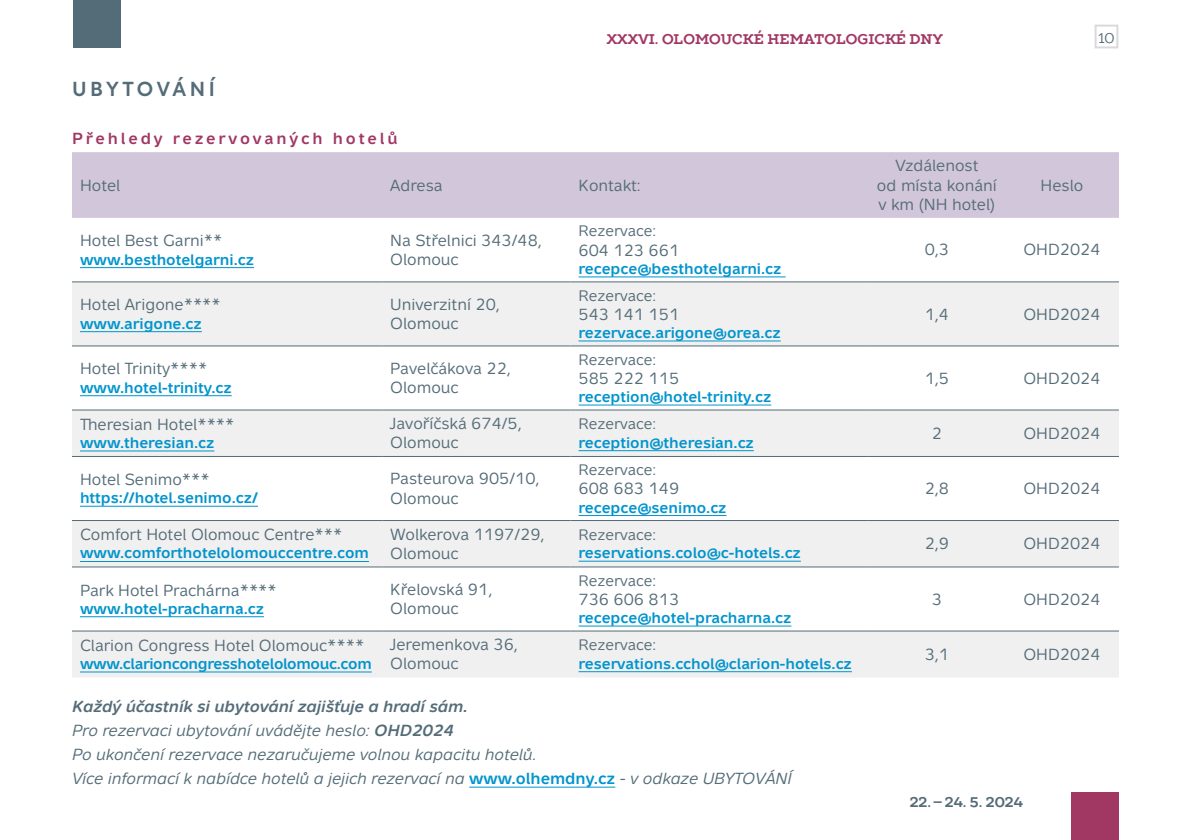
<style>
.page{position:relative;width:1191px;height:840px;background:#fff}
.page>*{position:absolute;margin:0;border:0;box-sizing:border-box;transform-origin:0 0}
.t1{font:500 20px "Rustica";letter-spacing:.175em;color:#546c78}
.P_table{font:16px/19.2px "Metron";color:#546c78;text-align:center}
.t2{font:italic 16px "Metron";color:#546c78}
.t3{font:italic 700 16px "Metron";color:#546c78}
.t4{font:700 16px "Metron";letter-spacing:.18em;color:#a13763}
.P_table-2{font:700 15.2px "Metron";color:#0094cd}
.P_table-3{font:15.2px "Metron";color:#546c78}
.P_table-4{font:700 15.2px "Metron";letter-spacing:-.02em;color:#0094cd}
.t5{font:700 14px "TT Slabs";color:#a13763}
.t6{font:700 14px "TT Slabs";color:#546c78}
.t7{font:14px "TT Slabs";color:#546c78}
.s1{font-weight:700}
.s2{font-weight:700;font-style:normal;color:#0094cd}
</style>
<div class="page">
<div style="left:1094px;top:25px;width:24px;height:23px;border:2px solid #dadada"></div>
<div style="left:74px;top:0;width:47px;height:47px;background:#546c78"></div>
<div style="left:1071px;top:792px;width:48px;height:47px;background:#a13763"></div>
<hr style="left:469px;top:786px;width:146px;height:1px;background:#0094cd">
<div style="left:72px;top:152px;width:1047px;height:66px;background:#d2c6db"></div>
<svg style="left:72px;top:282px;width:1047px;height:395px;fill:#f0f0f0"></svg>
<hr style="left:72px;top:281px;width:310px;height:1px;background:#546c78">
<hr style="left:382px;top:281px;width:188px;height:1px;background:#546c78">
<hr style="left:570px;top:281px;width:299px;height:1px;background:#546c78">
<hr style="left:869px;top:281px;width:136px;height:1px;background:#546c78">
<hr style="left:1005px;top:281px;width:114px;height:1px;background:#546c78">
<hr style="left:72px;top:345px;width:310px;height:1px;background:#546c78">
<hr style="left:382px;top:345px;width:188px;height:1px;background:#546c78">
<hr style="left:570px;top:345px;width:299px;height:1px;background:#546c78">
<hr style="left:869px;top:345px;width:136px;height:1px;background:#546c78">
<hr style="left:1005px;top:345px;width:114px;height:1px;background:#546c78">
<hr style="left:72px;top:409px;width:310px;height:1px;background:#546c78">
<hr style="left:382px;top:409px;width:188px;height:1px;background:#546c78">
<hr style="left:570px;top:409px;width:299px;height:1px;background:#546c78">
<hr style="left:869px;top:409px;width:136px;height:1px;background:#546c78">
<hr style="left:1005px;top:409px;width:114px;height:1px;background:#546c78">
<hr style="left:72px;top:455px;width:310px;height:1px;background:#546c78">
<hr style="left:382px;top:455px;width:188px;height:1px;background:#546c78">
<hr style="left:570px;top:455px;width:299px;height:1px;background:#546c78">
<hr style="left:869px;top:455px;width:136px;height:1px;background:#546c78">
<hr style="left:1005px;top:455px;width:114px;height:1px;background:#546c78">
<hr style="left:72px;top:519px;width:310px;height:1px;background:#546c78">
<hr style="left:382px;top:519px;width:188px;height:1px;background:#546c78">
<hr style="left:570px;top:519px;width:299px;height:1px;background:#546c78">
<hr style="left:869px;top:519px;width:136px;height:1px;background:#546c78">
<hr style="left:1005px;top:519px;width:114px;height:1px;background:#546c78">
<hr style="left:72px;top:566px;width:310px;height:1px;background:#546c78">
<hr style="left:382px;top:566px;width:188px;height:1px;background:#546c78">
<hr style="left:570px;top:566px;width:299px;height:1px;background:#546c78">
<hr style="left:869px;top:566px;width:136px;height:1px;background:#546c78">
<hr style="left:1005px;top:566px;width:114px;height:1px;background:#546c78">
<hr style="left:72px;top:630px;width:310px;height:1px;background:#546c78">
<hr style="left:382px;top:630px;width:188px;height:1px;background:#546c78">
<hr style="left:570px;top:630px;width:299px;height:1px;background:#546c78">
<hr style="left:869px;top:630px;width:136px;height:1px;background:#546c78">
<hr style="left:1005px;top:630px;width:114px;height:1px;background:#546c78">
<hr style="left:80px;top:267px;width:174px;height:1px;background:#0094cd">
<hr style="left:578px;top:276px;width:207px;height:1px;background:#0094cd">
<hr style="left:80px;top:331px;width:122px;height:1px;background:#0094cd">
<hr style="left:578px;top:340px;width:202px;height:1px;background:#0094cd">
<hr style="left:80px;top:395px;width:152px;height:1px;background:#0094cd">
<hr style="left:578px;top:404px;width:193px;height:1px;background:#0094cd">
<hr style="left:80px;top:450px;width:134px;height:1px;background:#0094cd">
<hr style="left:578px;top:450px;width:176px;height:1px;background:#0094cd">
<hr style="left:80px;top:505px;width:178px;height:1px;background:#0094cd">
<hr style="left:578px;top:515px;width:148px;height:1px;background:#0094cd">
<hr style="left:80px;top:560px;width:289px;height:1px;background:#0094cd">
<hr style="left:578px;top:560px;width:223px;height:1px;background:#0094cd">
<hr style="left:80px;top:616px;width:184px;height:1px;background:#0094cd">
<hr style="left:578px;top:625px;width:213px;height:1px;background:#0094cd">
<hr style="left:80px;top:671px;width:292px;height:1px;background:#0094cd">
<hr style="left:578px;top:671px;width:274px;height:1px;background:#0094cd">
<p class="t5" style="left:607px;top:29px;width:337px">XXXVI. OLOMOUCKÉ HEMATOLOGICKÉ DNY</p>
<h2 class="t1" style="left:72px;top:72px;width:144px">UBYTOVÁNÍ</h2>
<h3 class="t4" style="left:72px;top:129px;width:327px">Přehledy rezervovaných hotelů</h3>
<p class="P_table" style="left:80px;top:175px;width:42px">Hotel</p>
<p class="P_table" style="left:390px;top:175px;width:54px">Adresa</p>
<p class="P_table" style="left:578px;top:175px;width:64px">Kontakt:</p>
<p class="P_table" style="left:877px;top:156px;width:121px">Vzdálenost<br>od místa konání v km (NH hotel)</p>
<p class="t7" style="left:1098px;top:28px;width:18px">10</p>
<p class="P_table" style="left:1040px;top:175px;width:44px">Heslo</p>
<p class="P_table" style="left:80px;top:231px;width:144px">Hotel Best Garni**</p>
<p class="P_table-2" style="left:80px;top:250px;width:175px">www.besthotelgarni.cz</p>
<p class="P_table" style="left:390px;top:230px;width:153px;text-align:left">Na Střelnici 343/48,<br>Olomouc</p>
<p class="P_table-3" style="left:578px;top:222px;width:79px">Rezervace:</p>
<p class="P_table" style="left:578px;top:240px;width:102px">604 123 661</p>
<p class="P_table-2" style="left:578px;top:259px;width:204px">recepce@besthotelgarni.cz</p>
<p class="P_table" style="left:80px;top:295px;width:142px">Hotel Arigone****</p>
<p class="P_table-2" style="left:80px;top:314px;width:123px">www.arigone.cz</p>
<p class="P_table" style="left:390px;top:294px;width:111px">Univerzitní 20,</p>
<p class="P_table" style="left:390px;top:314px;width:70px">Olomouc</p>
<p class="P_table-3" style="left:578px;top:286px;width:79px">Rezervace:</p>
<p class="P_table" style="left:578px;top:304px;width:102px">543 141 151</p>
<p class="P_table-2" style="left:578px;top:323px;width:204px">rezervace.arigone@orea.cz</p>
<p class="P_table" style="left:80px;top:359px;width:129px">Hotel Trinity****</p>
<p class="P_table-2" style="left:80px;top:378px;width:153px">www.hotel-trinity.cz</p>
<p class="P_table" style="left:390px;top:358px;width:122px">Pavelčákova 22,</p>
<p class="P_table" style="left:390px;top:378px;width:70px">Olomouc</p>
<p class="P_table-3" style="left:578px;top:350px;width:79px">Rezervace:</p>
<p class="P_table" style="left:578px;top:368px;width:102px">585 222 115</p>
<p class="P_table-2" style="left:578px;top:387px;width:194px">reception@hotel-trinity.cz</p>
<p class="P_table" style="left:80px;top:414px;width:156px">Theresian Hotel****</p>
<p class="P_table-2" style="left:80px;top:433px;width:136px">www.theresian.cz</p>
<p class="P_table" style="left:390px;top:414px;width:133px">Javoříčská 674/5,</p>
<p class="P_table" style="left:390px;top:433px;width:70px">Olomouc</p>
<p class="P_table-3" style="left:578px;top:415px;width:79px">Rezervace:</p>
<p class="P_table-2" style="left:578px;top:433px;width:177px">reception@theresian.cz</p>
<p class="P_table" style="left:80px;top:469px;width:131px">Hotel Senimo***</p>
<p class="P_table-2" style="left:80px;top:488px;width:179px">https://hotel.senimo.cz/</p>
<p class="P_table" style="left:390px;top:469px;width:151px">Pasteurova 905/10,</p>
<p class="P_table" style="left:390px;top:488px;width:70px">Olomouc</p>
<p class="P_table-3" style="left:578px;top:460px;width:79px">Rezervace:</p>
<p class="P_table" style="left:578px;top:479px;width:102px">608 683 149</p>
<p class="P_table-2" style="left:578px;top:497px;width:149px">recepce@senimo.cz</p>
<p class="P_table" style="left:80px;top:524px;width:264px">Comfort Hotel Olomouc Centre***</p>
<p class="P_table-2" style="left:80px;top:543px;width:290px">www.comforthotelolomouccentre.com</p>
<p class="P_table" style="left:390px;top:524px;width:156px">Wolkerova 1197/29,</p>
<p class="P_table" style="left:390px;top:543px;width:70px">Olomouc</p>
<p class="P_table-3" style="left:578px;top:525px;width:79px">Rezervace:</p>
<p class="P_table-2" style="left:578px;top:543px;width:224px">reservations.colo@c-hotels.cz</p>
<p class="P_table" style="left:80px;top:580px;width:198px">Park Hotel Prachárna****</p>
<p class="P_table-2" style="left:80px;top:598px;width:185px">www.hotel-pracharna.cz</p>
<p class="P_table" style="left:390px;top:579px;width:103px">Křelovská 91,</p>
<p class="P_table" style="left:390px;top:598px;width:70px">Olomouc</p>
<p class="P_table-3" style="left:578px;top:571px;width:79px">Rezervace:</p>
<p class="P_table" style="left:578px;top:589px;width:102px">736 606 813</p>
<p class="P_table-2" style="left:578px;top:608px;width:214px">recepce@hotel-pracharna.cz</p>
<p class="P_table" style="left:80px;top:635px;width:286px">Clarion Congress Hotel Olomouc****</p>
<p class="P_table-4" style="left:80px;top:654px;width:293px">www.clarioncongresshotelolomouc.com</p>
<p class="P_table" style="left:390px;top:634px;width:129px">Jeremenkova 36,</p>
<p class="P_table" style="left:390px;top:653px;width:70px">Olomouc</p>
<p class="P_table-3" style="left:578px;top:636px;width:79px">Rezervace:</p>
<p class="P_table-2" style="left:578px;top:653px;width:275px">reservations.cchol@clarion-hotels.cz</p>
<p class="t3" style="left:72px;top:696px;width:397px">Každý účastník si ubytování zajišťuje a hradí sám.</p>
<p class="t2" style="left:72px;top:720px;width:383px">Pro rezervaci ubytování uvádějte heslo: <span class="s1">OHD2024</span></p>
<p class="t2" style="left:72px;top:744px;width:466px">Po ukončení rezervace nezaručujeme volnou kapacitu hotelů.</p>
<p class="t2" style="left:72px;top:768px;width:721px">Více informací k nabídce hotelů a jejich rezervací na <span class="s2">www.olhemdny.cz</span> - v odkaze UBYTOVÁNÍ</p>
<p class="P_table" style="left:924px;top:240px;width:26px">0,3</p>
<p class="P_table" style="left:1023px;top:240px;width:79px">OHD2024</p>
<p class="P_table" style="left:924px;top:304px;width:26px">1,4</p>
<p class="P_table" style="left:1023px;top:304px;width:79px">OHD2024</p>
<p class="P_table" style="left:924px;top:368px;width:26px">1,5</p>
<p class="P_table" style="left:1023px;top:368px;width:79px">OHD2024</p>
<p class="P_table" style="left:931px;top:423px;width:12px">2</p>
<p class="P_table" style="left:1023px;top:423px;width:79px">OHD2024</p>
<p class="P_table" style="left:924px;top:478px;width:26px">2,8</p>
<p class="P_table" style="left:1023px;top:478px;width:79px">OHD2024</p>
<p class="P_table" style="left:924px;top:534px;width:26px">2,9</p>
<p class="P_table" style="left:1023px;top:534px;width:79px">OHD2024</p>
<p class="P_table" style="left:931px;top:589px;width:12px">3</p>
<p class="P_table" style="left:1023px;top:589px;width:79px">OHD2024</p>
<p class="P_table" style="left:924px;top:644px;width:26px">3,1</p>
<p class="P_table" style="left:1023px;top:644px;width:79px">OHD2024</p>
<p class="t6" style="left:909px;top:792px;width:115px">22. – 24. 5. 2024</p>
</div>
